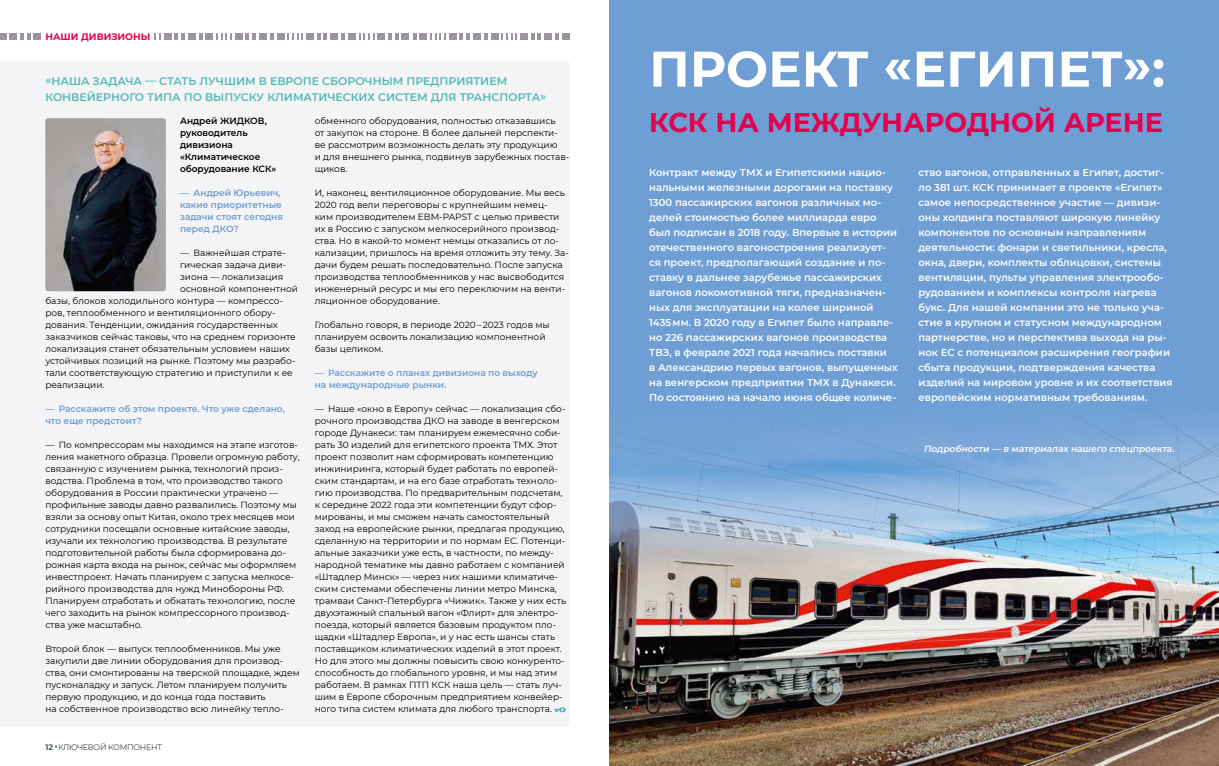
<style>
.page{position:relative;width:1219px;height:766px;background:#fff}
.page>*{position:absolute;margin:0;border:0;box-sizing:border-box;transform-origin:0 0}
.t1{font:700 50px "Montserrat";color:#fff}
.t2{font:700 27px "Montserrat";color:#e5004f}
.t3{font:600 11px/16px "Montserrat";color:#50bbb4}
.t4{font:600 10px/15px "Montserrat";color:#fff}
.t5{font:700 9.4px "Montserrat";color:#e5004f}
.t6{font:9px/12px "Montserrat";color:#000}
.t7{font:600 9px/12px "Montserrat";color:#6e9ed4}
.t8{font:600 9px/12px "Montserrat";color:#000}
.t9{font:italic 600 9px "Montserrat";color:#fff}
.t10{font:300 8px "Montserrat";letter-spacing:-.03em;color:#000}
.s1{font-weight:700;color:#565655}
</style>
<div class="page">
<div style="left:0;top:61px;width:569px;height:665px;background:#f4f3f5"></div>
<div style="left:609px;top:0;width:610px;height:765px;background:#6e9ed4"></div>
<img style="left:609px;top:426px;width:610px;height:339px">
<div style="left:33px;top:33px;width:8px;height:7px;background:#9b969d"></div>
<div style="left:9px;top:33px;width:8px;height:7px;background:#9b969d"></div>
<svg style="left:20px;top:33px;width:11px;height:7px"></svg>
<div style="left:0;top:33px;width:6px;height:7px;background:#9b969d"></div>
<div style="left:188px;top:33px;width:7px;height:7px;background:#9b969d"></div>
<div style="left:164px;top:33px;width:7px;height:7px;background:#9b969d"></div>
<svg style="left:174px;top:33px;width:11px;height:7px"></svg>
<svg style="left:154px;top:33px;width:7px;height:7px"></svg>
<div style="left:259px;top:33px;width:8px;height:7px;background:#9b969d"></div>
<div style="left:235px;top:33px;width:8px;height:7px;background:#9b969d"></div>
<div style="left:205px;top:33px;width:8px;height:7px;background:#9b969d"></div>
<svg style="left:245px;top:33px;width:11px;height:7px"></svg>
<svg style="left:199px;top:33px;width:4px;height:7px"></svg>
<svg style="left:216px;top:33px;width:16px;height:7px"></svg>
<div style="left:330px;top:33px;width:8px;height:7px;background:#9b969d"></div>
<div style="left:306px;top:33px;width:8px;height:7px;background:#9b969d"></div>
<div style="left:277px;top:33px;width:8px;height:7px;background:#9b969d"></div>
<svg style="left:317px;top:33px;width:10px;height:7px"></svg>
<svg style="left:270px;top:33px;width:4px;height:7px"></svg>
<svg style="left:287px;top:33px;width:16px;height:7px"></svg>
<div style="left:401px;top:33px;width:8px;height:7px;background:#9b969d"></div>
<div style="left:377px;top:33px;width:8px;height:7px;background:#9b969d"></div>
<div style="left:348px;top:33px;width:8px;height:7px;background:#9b969d"></div>
<svg style="left:388px;top:33px;width:11px;height:7px"></svg>
<svg style="left:341px;top:33px;width:4px;height:7px"></svg>
<svg style="left:359px;top:33px;width:16px;height:7px"></svg>
<div style="left:473px;top:33px;width:8px;height:7px;background:#9b969d"></div>
<div style="left:449px;top:33px;width:8px;height:7px;background:#9b969d"></div>
<div style="left:419px;top:33px;width:8px;height:7px;background:#9b969d"></div>
<svg style="left:459px;top:33px;width:11px;height:7px"></svg>
<svg style="left:413px;top:33px;width:4px;height:7px"></svg>
<svg style="left:430px;top:33px;width:16px;height:7px"></svg>
<div style="left:544px;top:33px;width:8px;height:7px;background:#9b969d"></div>
<div style="left:520px;top:33px;width:8px;height:7px;background:#9b969d"></div>
<div style="left:491px;top:33px;width:7px;height:7px;background:#9b969d"></div>
<svg style="left:531px;top:33px;width:10px;height:7px"></svg>
<svg style="left:484px;top:33px;width:4px;height:7px"></svg>
<svg style="left:501px;top:33px;width:16px;height:7px"></svg>
<div style="left:562px;top:33px;width:8px;height:7px;background:#9b969d"></div>
<svg style="left:555px;top:33px;width:4px;height:7px"></svg>
<svg style="left:554px;top:707px;width:12px;height:5px"></svg>
<img style="left:45px;top:118px;width:121px;height:173px">
<p class="t5" style="left:45px;top:30px;width:106px">НАШИ ДИВИЗИОНЫ</p>
<p class="t3" style="left:45px;top:73px;width:502px">«НАША ЗАДАЧА — СТАТЬ ЛУЧШИМ В ЕВРОПЕ СБОРОЧНЫМ ПРЕДПРИЯТИЕМ<br>КОНВЕЙЕРНОГО ТИПА ПО ВЫПУСКУ КЛИМАТИЧЕСКИХ СИСТЕМ ДЛЯ ТРАНСПОРТА»</p>
<p class="t8" style="left:180px;top:114px;width:98px">Андрей ЖИДКОВ, руководитель дивизиона «Климатическое оборудование КСК»</p>
<p class="t7" style="left:180px;top:186px;width:105px">— Андрей Юрьевич, какие приоритетные задачи стоят сегодня перед ДКО?</p>
<p class="t6" style="left:180px;top:246px;width:107px">— Важнейшая страте-</p>
<p class="t6" style="left:180px;top:258px;width:107px">гическая задача диви-</p>
<p class="t6" style="left:180px;top:270px;width:105px">зиона — локализация</p>
<p class="t6" style="left:180px;top:282px;width:120px">основной компонентной</p>
<p class="t6" style="left:45px;top:294px;width:239px">базы, блоков холодильного контура — компрессо-</p>
<p class="t6" style="left:45px;top:306px;width:232px">ров, теплообменного и вентиляционного обору-</p>
<p class="t6" style="left:45px;top:318px;width:234px">дования. Тенденции, ожидания государственных</p>
<p class="t6" style="left:45px;top:330px;width:252px">заказчиков сейчас таковы, что на среднем горизонте</p>
<p class="t6" style="left:45px;top:342px;width:246px">локализация станет обязательным условием наших</p>
<p class="t6" style="left:45px;top:354px;width:252px">устойчивых позиций на рынке. Поэтому мы разрабо-</p>
<p class="t6" style="left:45px;top:366px;width:249px">тали соответствующую стратегию и приступили к ее</p>
<p class="t6" style="left:45px;top:378px;width:61px">реализации.</p>
<p class="t7" style="left:45px;top:402px;width:241px">— Расскажите об этом проекте. Что уже сделано, что еще предстоит?</p>
<p class="t6" style="left:45px;top:438px;width:256px">— По компрессорам мы находимся на этапе изготов&shy;ления макетного образца. Провели огромную работу, связанную с изучением рынка, технологий произ&shy;водства. Проблема в том, что производство такого оборудования в России практически утрачено — профильные заводы давно развалились. Поэтому мы взяли за основу опыт Китая, около трех месяцев мои сотрудники посещали основные китайские заводы, изучали их технологию производства. В результате подготовительной работы была сформирована до&shy;рожная карта входа на рынок, сейчас мы оформляем инвестпроект. Начать планируем с запуска мелкосе&shy;рийного производства для нужд Минобороны РФ.<br>Планируем отработать и обкатать технологию, после чего заходить на рынок компрессорного производ&shy;ства уже масштабно.</p>
<p class="t6" style="left:45px;top:642px;width:256px">Второй блок — выпуск теплообменников. Мы уже закупили две линии оборудования для производ&shy;ства, они смонтированы на тверской площадке, ждем пусконаладку и запуск. Летом планируем получить первую продукцию, и до конца года поставить<br>на собственное производство всю линейку тепло-</p>
<p class="t10" style="left:45px;top:741px;width:118px"><span class="s1">12</span> КЛЮЧЕВОЙ КОМПОНЕНТ</p>
<p class="t6" style="left:315px;top:114px;width:256px">обменного оборудования, полностью отказавшись<br>от закупок на стороне. В более дальней перспекти&shy;ве рассмотрим возможность делать эту продукцию<br>и для внешнего рынка, подвинув зарубежных постав&shy;щиков.</p>
<p class="t6" style="left:315px;top:186px;width:256px">И, наконец, вентиляционное оборудование. Мы весь 2020 год вели переговоры с крупнейшим немец-<br>ким производителем EBM-PAPST с целью привести их в Россию с запуском мелкосерийного производ&shy;ства. Но в какой‑то момент немцы отказались от ло&shy;кализации, пришлось на время отложить эту тему. За&shy;дачи будем решать последовательно. После запуска производства теплообменников у нас высвободится инженерный ресурс и мы его переключим на венти&shy;ляционное оборудование.</p>
<p class="t6" style="left:315px;top:318px;width:237px">Глобально говоря, в периоде 2020 – 2023 годов мы планируем освоить локализацию компонентной базы целиком.</p>
<p class="t7" style="left:315px;top:366px;width:225px">— Расскажите о планах дивизиона по выходу на международные рынки.</p>
<p class="t6" style="left:315px;top:402px;width:253px">— Наше «окно в Европу» сейчас — локализация сбо&shy;рочного производства ДКО на заводе в венгерском городе Дунакеси: там планируем ежемесячно соби&shy;рать 30 изделий для египетского проекта ТМХ. Этот проект позволит нам сформировать компетенцию инжиниринга, который будет работать по европей&shy;ским стандартам, и на его базе отработать техноло&shy;гию производства. По предварительным подсчетам, к середине 2022 года эти компетенции будут сфор&shy;мированы, и мы сможем начать самостоятельный заход на европейские рынки, предлагая продукцию, сделанную на территории и по нормам ЕС. Потенци&shy;альные заказчики уже есть, в частности, по между&shy;народной тематике мы давно работаем с компанией «Штадлер Минск» — через них нашими климатиче&shy;ским системами обеспечены линии метро Минска, трамваи Санкт-Петербурга «Чижик». Также у них есть двухэтажный спальный вагон «Флирт» для электро&shy;поезда, который является базовым продуктом пло&shy;щадки «Штадлер Европа», и у нас есть шансы стать поставщиком климатических изделий в этот проект.<br>Но для этого мы должны повысить свою конкуренто&shy;способность до глобального уровня, и мы над этим работаем. В рамках ПТП КСК наша цель — стать луч&shy;шим в Европе сборочным предприятием конвейер&shy;ного типа систем климата для любого транспорта.</p>
<h1 class="t1" style="left:649px;top:33px;width:517px">ПРОЕКТ «ЕГИПЕТ»:</h1>
<h2 class="t2" style="left:649px;top:103px;width:515px">КСК НА МЕЖДУНАРОДНОЙ АРЕНЕ</h2>
<p class="t4" style="left:649px;top:165px;width:250px">Контракт между ТМХ и Египетскими нацио&shy;нальными железными дорогами на поставку 1300 пассажирских вагонов различных мо&shy;делей стоимостью более миллиарда евро был подписан в 2018 году. Впервые в истории отечественного вагоностроения реализует&shy;ся проект, предполагающий создание и по&shy;ставку в дальнее зарубежье пассажирских вагонов локомотивной тяги, предназначен&shy;ных для эксплуатации на колее шириной 1435 мм. В 2020 году в Египет было направле&shy;но 226 пассажирских вагонов производства ТВЗ, в феврале 2021 года начались поставки<br>в Александрию первых вагонов, выпущенных на венгерском предприятии ТМХ в Дунакеси.<br>По состоянию на начало июня общее количе-</p>
<p class="t4" style="left:918px;top:165px;width:256px">ство вагонов, отправленных в Египет, достиг&shy;ло 381 шт. КСК принимает в проекте «Египет» самое непосредственное участие — дивизи&shy;оны холдинга поставляют широкую линейку компонентов по основным направлениям деятельности: фонари и светильники, кресла, окна, двери, комплекты облицовки, системы вентиляции, пульты управления электрообо&shy;рудованием и комплексы контроля нагрева букс. Для нашей компании это не только уча&shy;стие в крупном и статусном международном партнерстве, но и перспектива выхода на ры&shy;нок ЕС с потенциалом расширения географии сбыта продукции, подтверждения качества изделий на мировом уровне и их соответствия европейским нормативным требованиям.</p>
<p class="t9" style="left:924px;top:442px;width:254px">Подробности — в материалах нашего спецпроекта.</p>
</div>
